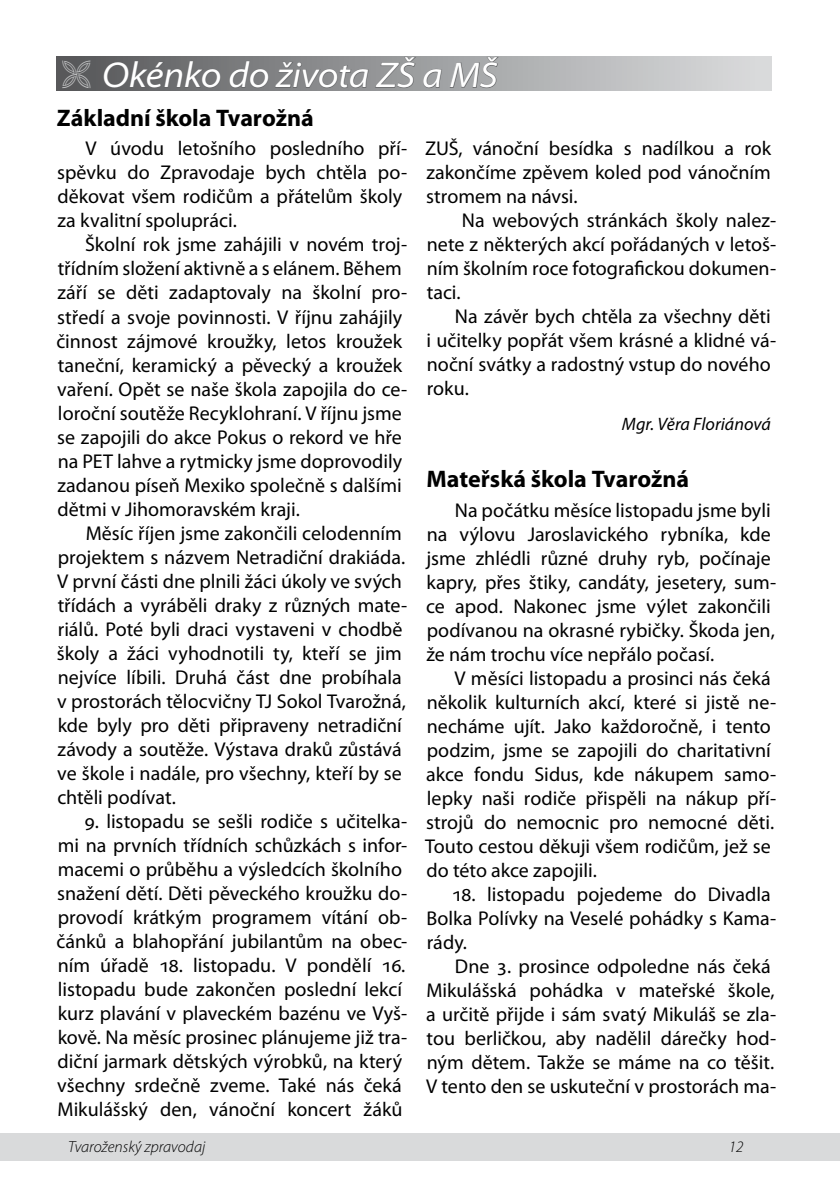
<style>
.page{position:relative;width:840px;height:1191px;background:#fff}
.page>*{position:absolute;margin:0;border:0;box-sizing:border-box;transform-origin:0 0}
.t1{font:italic semi-expanded 36px "Myriad Pro";letter-spacing:-.015em;color:#fff}
.t2{font:700 24px "Myriad Pro";letter-spacing:-.005em;color:#000}
.t3{font:20px/24px "Myriad Pro";color:#000}
.t4{font:italic 18px "Myriad Pro";color:#000}
.t5{font:italic 300 16px "Myriad Pro";color:#000}
</style>
<div class="page">
<div style="left:0;top:1133px;width:839px;height:28px;background:#d9dadb"></div>
<svg style="left:839px;top:1133px;width:1px;height:28px"></svg>
<div style="left:57px;top:57px;width:714px;height:34px;background:linear-gradient(to right,#57585a,#dddfe0)"></div>
<svg style="left:103px;top:60px;width:118px;height:29px;background:#68696b"></svg>
<svg style="left:228px;top:56px;width:214px;height:33px;background:#858788"></svg>
<svg style="left:449px;top:56px;width:51px;height:33px;background:#999b9c"></svg>
<svg style="left:62px;top:59px;width:28px;height:29px"></svg>
<h1 class="t1" style="left:102px;top:56px;width:397px">Okénko do života ZŠ a MŠ</h1>
<p class="t2" style="left:57px;top:102px;width:258px">Základní škola Tvarožná</p>
<p class="t3" style="left:57px;top:136px;width:351px;text-indent:28px">V úvodu letošního posledního pří&shy;spěvku do Zpravodaje bych chtěla po&shy;děkovat všem rodičům a přátelům školy za kvalitní spolupráci.</p>
<p class="t3" style="left:56px;top:232px;width:352px;text-indent:29px">Školní rok jsme zahájili v novém troj&shy;třídním složení aktivně a s elánem. Během září se děti zadaptovaly na školní pro&shy;středí a svoje povinnosti. V říjnu zahájily činnost zájmové kroužky, letos kroužek taneční, keramický a pěvecký a kroužek vaření. Opět se naše škola zapojila do ce&shy;loroční soutěže Recyklohraní. V říjnu jsme se zapojili do akce Pokus o rekord ve hře na PET lahve a rytmicky jsme doprovodily zadanou píseň Mexiko společně s dalšími dětmi v Jihomoravském kraji.</p>
<p class="t3" style="left:57px;top:520px;width:351px;text-indent:29px">Měsíc říjen jsme zakončili celodenním projektem s názvem Netradiční drakiáda.<br>V první části dne plnili žáci úkoly ve svých třídách a vyráběli draky z různých mate&shy;riálů. Poté byli draci vystaveni v chodbě školy a žáci vyhodnotili ty, kteří se jim nejvíce líbili. Druhá část dne probíhala v prostorách tělocvičny TJ Sokol Tvarožná, kde byly pro děti připraveny netradiční závody a soutěže. Výstava draků zůstává ve škole i nadále, pro všechny, kteří by se chtěli podívat.</p>
<p class="t3" style="left:56px;top:808px;width:352px;text-indent:28px">9. listopadu se sešli rodiče s učitelka&shy;mi na prvních třídních schůzkách s infor&shy;macemi o průběhu a výsledcích školního snažení dětí. Děti pěveckého kroužku do&shy;provodí krátkým programem vítání ob&shy;čánků a blahopřání jubilantům na obec&shy;ním úřadě 18. listopadu. V pondělí 16. listopadu bude zakončen poslední lekcí kurz plavání v plaveckém bazénu ve Vyš&shy;kově. Na měsíc prosinec plánujeme již tra&shy;diční jarmark dětských výrobků, na který všechny srdečně zveme. Také nás čeká Mikulášský den, vánoční koncert žáků</p>
<p class="t3" style="left:425px;top:136px;width:347px;text-align:justify">ZUŠ, vánoční besídka s nadílkou a rok zakončíme zpěvem koled pod vánočním stromem na návsi.</p>
<p class="t3" style="left:426px;top:208px;width:351px;text-align:justify;text-indent:35px">Na webových stránkách školy nalez&shy;nete z některých akcí pořádaných v letoš&shy;ním školním roce fotografickou dokumen&shy;taci.</p>
<p class="t3" style="left:426px;top:304px;width:351px;text-indent:28px">Na závěr bych chtěla za všechny děti i učitelky popřát všem krásné a klidné vá&shy;noční svátky a radostný vstup do nového roku.</p>
<p class="t4" style="left:621px;top:412px;width:150px">Mgr. Věra Floriánová</p>
<p class="t2" style="left:426px;top:463px;width:264px">Mateřská škola Tvarožná</p>
<p class="t3" style="left:426px;top:497px;width:351px;text-indent:29px">Na počátku měsíce listopadu jsme byli na výlovu Jaroslavického rybníka, kde jsme zhlédli různé druhy ryb, počínaje kapry, přes štiky, candáty, jesetery, sum&shy;ce apod. Nakonec jsme výlet zakončili podívanou na okrasné rybičky. Škoda jen, že nám trochu více nepřálo počasí.</p>
<p class="t3" style="left:425px;top:665px;width:352px;text-indent:29px">V měsíci listopadu a prosinci nás čeká několik kulturních akcí, které si jistě ne&shy;necháme ujít. Jako každoročně, i tento podzim, jsme se zapojili do charitativní akce fondu Sidus, kde nákupem samo&shy;lepky naši rodiče přispěli na nákup pří&shy;strojů do nemocnic pro nemocné děti.<br>Touto cestou děkuji všem rodičům, jež se do této akce zapojili.</p>
<p class="t3" style="left:426px;top:881px;width:351px;text-indent:25px">18. listopadu pojedeme do Divadla<br>Bolka Polívky na Veselé pohádky s Kama&shy;rády.</p>
<p class="t3" style="left:426px;top:953px;width:351px;text-indent:29px">Dne 3. prosince odpoledne nás čeká Mikulášská pohádka v mateřské škole, a určitě přijde i sám svatý Mikuláš se zla&shy;tou berličkou, aby nadělil dárečky hod&shy;ným dětem. Takže se máme na co těšit.<br>V tento den se uskuteční v prostorách ma-</p>
<p class="t5" style="left:68px;top:1138px;width:138px">Tvaroženský zpravodaj</p>
<p class="t5" style="left:728px;top:1138px;width:16px">12</p>
</div>
